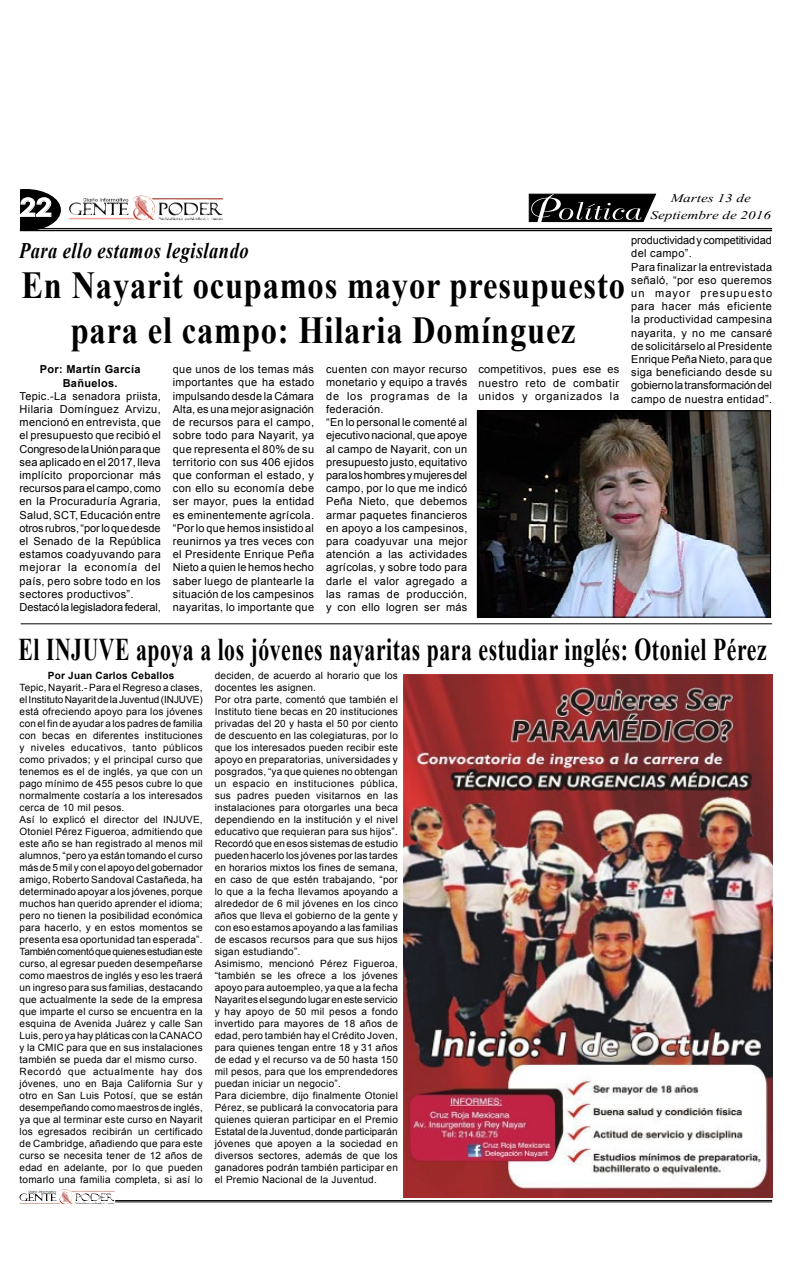
<style>
.page{position:relative;width:792px;height:1276px;background:#fff}
.page>*{position:absolute;margin:0;border:0;box-sizing:border-box;transform-origin:0 0}
.t1{font:700 38.2px/45.6px "Times New Roman";letter-spacing:.025em;color:#000;text-align:center;scale:.85 1}
.t2{font:700 31.6px "Times New Roman";letter-spacing:.025em;color:#000;scale:.69 1}
.t3{font:700 25.2px "Century Gothic";color:#fff;scale:1.14 1}
.t4{font:italic 700 22.2px "Times New Roman";letter-spacing:.025em;color:#000;scale:.83 1}
.t5{font:14.6px "Vijaya";color:#000;scale:1.29 1}
.t6{font:11px/13.2px "Arial";letter-spacing:.03em;color:#000}
.t7{font:700 11px/13.2px "Arial";letter-spacing:.03em;color:#000;text-align:center}
.t8{font:10px/12px "Arial";letter-spacing:.025em;color:#000}
.t9{font:700 10px "Arial";letter-spacing:.025em;color:#000}
</style>
<div class="page">
<img style="left:58px;top:1189px;width:14px;height:12px">
<img style="left:131px;top:196px;width:23px;height:20px">
<hr style="left:115px;top:1200px;width:657px;height:1px;background:#000">
<hr style="left:115px;top:1201px;width:657px;height:1px;background:#000">
<svg style="left:20px;top:189px;width:41px;height:41px;background:#454545"></svg>
<hr style="left:20px;top:228px;width:752px;height:1px;background:#000">
<hr style="left:20px;top:230px;width:752px;height:1px;background:#000">
<hr style="left:21px;top:623px;width:751px;height:1px;background:#000">
<img style="left:479px;top:412px;width:290px;height:203px">
<div style="left:477px;top:410px;width:294px;height:207px;border:1px solid #000"></div>
<svg style="left:528px;top:193px;width:129px;height:30px;background:#3d3d3d"></svg>
<img style="left:404px;top:674px;width:368px;height:523px">
<h3 class="t3" style="left:20px;top:188px;width:30px">22</h3>
<h3 class="t5" style="left:671px;top:186px;width:64px">Martes 13 de</h3>
<h3 class="t5" style="left:650px;top:204px;width:95px">Septiembre de 2016</h3>
<p class="t6" style="left:631px;top:234px;width:142px">productividad y competitividad del campo”.<br>Para finalizar la entrevistada señaló, “por eso queremos un mayor presupuesto para hacer más eficiente la productividad campesina nayarita, y no me cansaré de solicitárselo al Presidente<br>Enrique Peña Nieto, para que siga beneficiando desde su gobierno la transformación del campo de nuestra entidad”.</p>
<h3 class="t4" style="left:19px;top:235px;width:278px">Para ello estamos legislando</h3>
<h1 class="t1" style="left:21px;top:260px;width:711px">En Nayarit ocupamos mayor presupuesto para el campo: Hilaria Domínguez</h1>
<p class="t7" style="left:40px;top:363px;width:102px">Por: Martín García<br>Bañuelos.</p>
<p class="t6" style="left:20px;top:389px;width:143px">Tepic.-La senadora priista,<br>Hilaria Domínguez Arvizu, mencionó en entrevista, que el presupuesto que recibió el<br>Congreso de la Unión para que sea aplicado en el 2017, lleva implícito proporcionar más recursos para el campo, como en la Procuraduría Agraria,<br>Salud, SCT, Educación entre otros rubros, “por lo que desde el Senado de la República estamos coadyuvando para mejorar la economía del país, pero sobre todo en los sectores productivos”.<br>Destacó la legisladora federal,</p>
<p class="t6" style="left:173px;top:363px;width:143px;text-align:justify">que unos de los temas más importantes que ha estado impulsando desde la Cámara Alta, es una mejor asignación de recursos para el campo, sobre todo para Nayarit, ya que representa el 80% de su territorio con sus 406 ejidos que conforman el estado, y con ello su economía debe ser mayor, pues la entidad es eminentemente agrícola. “Por lo que hemos insistido al reunirnos ya tres veces con el Presidente Enrique Peña Nieto a quien le hemos hecho saber luego de plantearle la situación de los campesinos nayaritas, lo importante que</p>
<p class="t6" style="left:326px;top:363px;width:143px">cuenten con mayor recurso monetario y equipo a través de los programas de la federación.<br>“En lo personal le comenté al ejecutivo nacional, que apoye al campo de Nayarit, con un presupuesto justo, equitativo para los hombres y mujeres del campo, por lo que me indicó<br>Peña Nieto, que debemos armar paquetes financieros en apoyo a los campesinos, para coadyuvar una mejor atención a las actividades agrícolas, y sobre todo para darle el valor agregado a las ramas de producción, y con ello logren ser más</p>
<p class="t6" style="left:478px;top:363px;width:142px;text-align:justify">competitivos, pues ese es nuestro reto de combatir unidos y organizados la</p>
<h2 class="t2" style="left:18px;top:627px;width:1086px">El INJUVE apoya a los jóvenes nayaritas para estudiar inglés: Otoniel Pérez</h2>
<p class="t9" style="left:48px;top:668px;width:128px">Por Juan Carlos Ceballos</p>
<p class="t8" style="left:20px;top:681px;width:185px">Tepic, Nayarit.- Para el Regreso a clases, el Instituto Nayarit de la Juventud (INJUVE) está ofreciendo apoyo para los jóvenes con el fin de ayudar a los padres de familia con becas en diferentes instituciones y niveles educativos, tanto públicos como privados; y el principal curso que tenemos es el de inglés, ya que con un pago mínimo de 455 pesos cubre lo que normalmente costaría a los interesados cerca de 10 mil pesos.<br>Así lo explicó el director del INJUVE, Otoniel Pérez Figueroa, admitiendo que este año se han registrado al menos mil alumnos, “pero ya están tomando el curso más de 5 mil y con el apoyo del gobernador amigo, Roberto Sandoval Castañeda, ha determinado apoyar a los jóvenes, porque muchos han querido aprender el idioma; pero no tienen la posibilidad económica para hacerlo, y en estos momentos se presenta esa oportunidad tan esperada”.<br>También comentó que quienes estudian este curso, al egresar pueden desempeñarse como maestros de inglés y eso les traerá un ingreso para sus familias, destacando que actualmente la sede de la empresa que imparte el curso se encuentra en la esquina de Avenida Juárez y calle San Luis, pero ya hay pláticas con la CANACO y la CMIC para que en sus instalaciones también se pueda dar el mismo curso.<br>Recordó que actualmente hay dos jóvenes, uno en Baja California Sur y otro en San Luis Potosí, que se están desempeñando como maestros de inglés, ya que al terminar este curso en Nayarit los egresados recibirán un certificado de Cambridge, añadiendo que para este curso se necesita tener de 12 años de edad en adelante, por lo que pueden tomarlo una familia completa, si así lo</p>
<p class="t8" style="left:215px;top:669px;width:185px">deciden, de acuerdo al horario que los docentes les asignen.<br>Por otra parte, comentó que también el Instituto tiene becas en 20 instituciones privadas del 20 y hasta el 50 por ciento de descuento en las colegiaturas, por lo que los interesados pueden recibir este apoyo en preparatorias, universidades y posgrados, “ya que quienes no obtengan un espacio en instituciones pública, sus padres pueden visitarnos en las instalaciones para otorgarles una beca dependiendo en la institución y el nivel educativo que requieran para sus hijos”.<br>Recordó que en esos sistemas de estudio pueden hacerlo los jóvenes por las tardes en horarios mixtos los fines de semana, en caso de que estén trabajando, “por lo que a la fecha llevamos apoyando a alrededor de 6 mil jóvenes en los cinco años que lleva el gobierno de la gente y con eso estamos apoyando a las familias de escasos recursos para que sus hijos sigan estudiando”.<br>Asimismo, mencionó Pérez Figueroa, “también se les ofrece a los jóvenes apoyo para autoempleo, ya que a la fecha Nayarit es el segundo lugar en este servicio y hay apoyo de 50 mil pesos a fondo invertido para mayores de 18 años de edad, pero también hay el Crédito Joven, para quienes tengan entre 18 y 31 años de edad y el recurso va de 50 hasta 150 mil pesos, para que los emprendedores puedan iniciar un negocio”.<br>Para diciembre, dijo finalmente Otoniel Pérez, se publicará la convocatoria para quienes quieran participar en el Premio Estatal de la Juventud, donde participarán jóvenes que apoyen a la sociedad en diversos sectores, además de que los ganadores podrán también participar en el Premio Nacional de la Juventud.</p>
</div>
